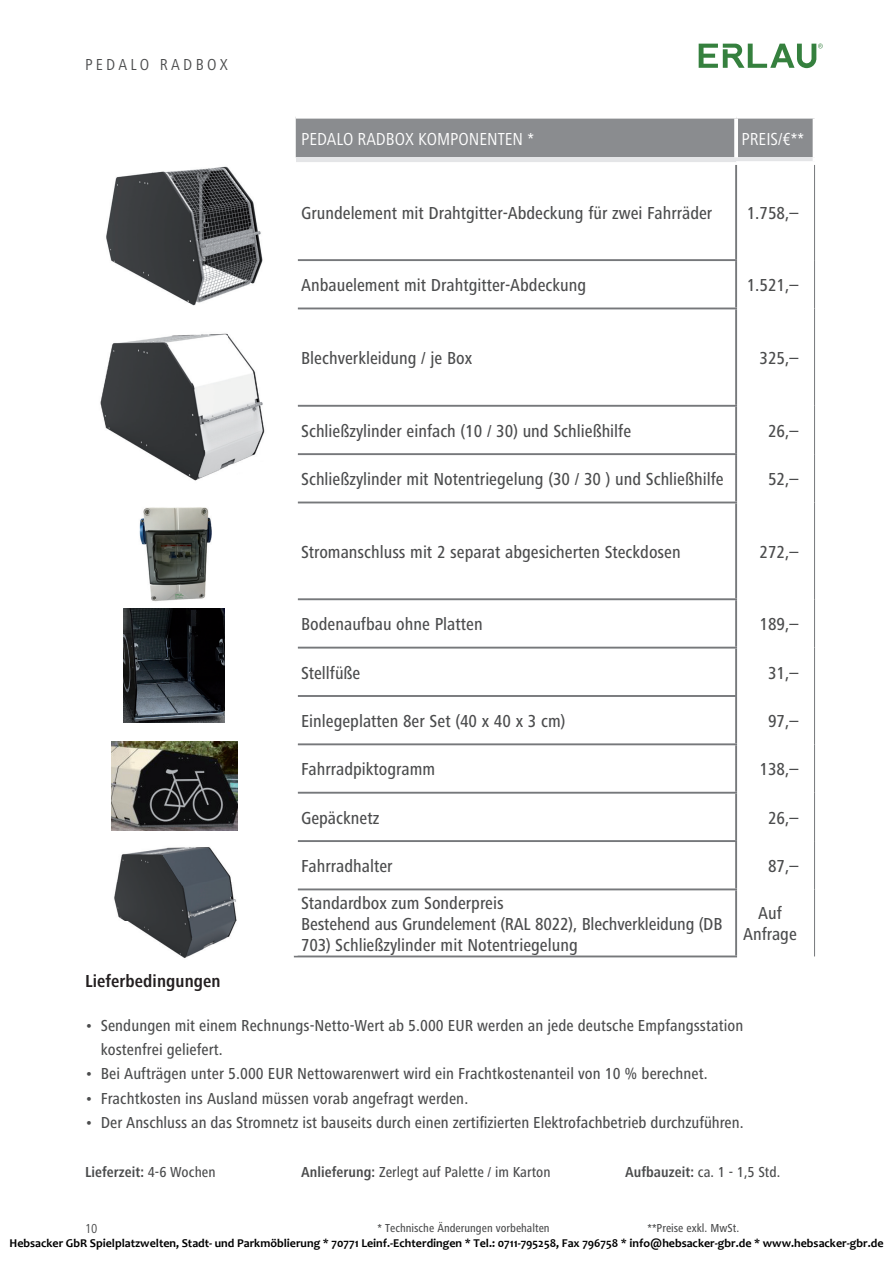
<style>
.page{position:relative;width:893px;height:1263px;background:#fff}
.page>*{position:absolute;margin:0;border:0;box-sizing:border-box;transform-origin:0 0}
.t1{font:500 condensed 18px/20.9px "Frutiger Next LT";color:#4b4c4d}
.t2{font:condensed 18px "Frutiger Next LT";color:#fff}
.t3{font:700 condensed 18px "Frutiger Next LT";letter-spacing:.005em;color:#231f20}
.t4{font:500 condensed 16.5px/24.3px "Frutiger Next LT";letter-spacing:.005em;color:#4b4c4d}
.t5{font:condensed 16.5px "Frutiger Next LT";letter-spacing:.2em;color:#4b4c4d}
.t6{font:500 condensed 15px "Frutiger Next LT";letter-spacing:.005em;color:#4b4c4d}
.t7{font:700 condensed 15px "Frutiger Next LT";letter-spacing:.005em;color:#4b4c4d}
.t8{font:condensed 13.5px "Frutiger Next LT";color:#4b4c4d}
.t9{font:700 12px "Candara";color:#000}
.t10{font:500 condensed 12px "Frutiger Next LT";color:#4b4c4d}
.s1{font-weight:500}
.s2{font-weight:700}
</style>
<div class="page">
<img style="left:100px;top:333px;width:165px;height:148px">
<img style="left:114px;top:847px;width:123px;height:111px">
<img style="left:139px;top:507px;width:73px;height:95px">
<img style="left:124px;top:608px;width:101px;height:115px">
<img style="left:111px;top:742px;width:127px;height:88px">
<img style="left:106px;top:166px;width:157px;height:140px">
<svg style="left:699px;top:44px;width:124px;height:24px"></svg>
<div style="left:296px;top:157px;width:518px;height:6px;background:#e4e5e7"></div>
<svg style="left:298px;top:165px;width:440px;height:791px"></svg>
<svg style="left:296px;top:117px;width:519px;height:44px;background:#97999c"></svg>
<hr style="left:736px;top:161px;width:80px;height:4px;background:#fff">
<hr style="left:814px;top:165px;width:1px;height:95px;background:#76787b">
<hr style="left:814px;top:260px;width:1px;height:48px;background:#76787b">
<hr style="left:814px;top:308px;width:1px;height:98px;background:#76787b">
<hr style="left:814px;top:406px;width:1px;height:48px;background:#76787b">
<hr style="left:814px;top:454px;width:1px;height:48px;background:#76787b">
<hr style="left:814px;top:502px;width:1px;height:97px;background:#76787b">
<hr style="left:814px;top:599px;width:1px;height:49px;background:#76787b">
<hr style="left:814px;top:648px;width:1px;height:48px;background:#76787b">
<hr style="left:814px;top:696px;width:1px;height:48px;background:#76787b">
<hr style="left:814px;top:744px;width:1px;height:49px;background:#76787b">
<hr style="left:814px;top:793px;width:1px;height:48px;background:#76787b">
<hr style="left:814px;top:841px;width:1px;height:48px;background:#76787b">
<hr style="left:814px;top:889px;width:1px;height:67px;background:#76787b">
<hr style="left:294px;top:162px;width:442px;height:2px;background:#fff">
<hr style="left:735px;top:165px;width:2px;height:94px;background:#76787b">
<hr style="left:298px;top:259px;width:439px;height:2px;background:#76787b">
<hr style="left:735px;top:261px;width:2px;height:46px;background:#76787b">
<hr style="left:298px;top:307px;width:439px;height:2px;background:#76787b">
<hr style="left:735px;top:309px;width:2px;height:96px;background:#76787b">
<hr style="left:298px;top:405px;width:439px;height:2px;background:#76787b">
<hr style="left:735px;top:407px;width:2px;height:46px;background:#76787b">
<hr style="left:298px;top:453px;width:439px;height:2px;background:#76787b">
<hr style="left:735px;top:455px;width:2px;height:46px;background:#76787b">
<hr style="left:298px;top:501px;width:439px;height:2px;background:#76787b">
<hr style="left:735px;top:503px;width:2px;height:95px;background:#76787b">
<hr style="left:298px;top:598px;width:439px;height:2px;background:#76787b">
<hr style="left:735px;top:600px;width:2px;height:47px;background:#76787b">
<hr style="left:298px;top:647px;width:439px;height:1px;background:#76787b">
<hr style="left:735px;top:648px;width:2px;height:47px;background:#76787b">
<hr style="left:298px;top:695px;width:439px;height:2px;background:#76787b">
<hr style="left:735px;top:697px;width:2px;height:46px;background:#76787b">
<hr style="left:298px;top:743px;width:439px;height:2px;background:#76787b">
<hr style="left:735px;top:745px;width:2px;height:47px;background:#76787b">
<hr style="left:298px;top:792px;width:439px;height:2px;background:#76787b">
<hr style="left:735px;top:794px;width:2px;height:46px;background:#76787b">
<hr style="left:298px;top:840px;width:439px;height:2px;background:#76787b">
<hr style="left:735px;top:842px;width:2px;height:46px;background:#76787b">
<hr style="left:298px;top:888px;width:439px;height:2px;background:#76787b">
<hr style="left:735px;top:890px;width:2px;height:65px;background:#76787b">
<hr style="left:294px;top:955px;width:443px;height:2px;background:#76787b">
<p class="t5" style="left:85px;top:56px;width:144px">PEDALO RADBOX</p>
<p class="t2" style="left:301px;top:129px;width:234px">PEDALO RADBOX KOMPONENTEN *</p>
<p class="t2" style="left:741px;top:129px;width:64px">PREIS/€**</p>
<p class="t1" style="left:301px;top:202px;width:413px">Grundelement mit Drahtgitter-Abdeckung für zwei Fahrräder</p>
<p class="t1" style="left:747px;top:203px;width:53px">1.758,–</p>
<p class="t1" style="left:301px;top:275px;width:287px">Anbauelement mit Drahtgitter-Abdeckung</p>
<p class="t1" style="left:747px;top:275px;width:53px">1.521,–</p>
<p class="t1" style="left:301px;top:348px;width:173px">Blechverkleidung / je Box</p>
<p class="t1" style="left:759px;top:348px;width:40px">325,–</p>
<p class="t1" style="left:301px;top:421px;width:331px">Schließzylinder einfach (10 / 30) und Schließhilfe</p>
<p class="t1" style="left:768px;top:421px;width:32px">26,–</p>
<p class="t1" style="left:301px;top:469px;width:424px">Schließzylinder mit Notentriegelung (30 / 30 ) und Schließhilfe</p>
<p class="t1" style="left:768px;top:469px;width:32px">52,–</p>
<p class="t1" style="left:301px;top:541px;width:381px">Stromanschluss mit 2 separat abgesicherten Steckdosen</p>
<p class="t1" style="left:759px;top:541px;width:40px">272,–</p>
<p class="t1" style="left:301px;top:614px;width:183px">Bodenaufbau ohne Platten</p>
<p class="t1" style="left:759px;top:614px;width:40px">189,–</p>
<p class="t1" style="left:301px;top:662px;width:61px">Stellfüße</p>
<p class="t1" style="left:768px;top:662px;width:32px">31,–</p>
<p class="t1" style="left:301px;top:711px;width:266px">Einlegeplatten 8er Set (40 x 40 x 3 cm)</p>
<p class="t1" style="left:768px;top:711px;width:32px">97,–</p>
<p class="t1" style="left:301px;top:759px;width:136px">Fahrradpiktogramm</p>
<p class="t1" style="left:759px;top:759px;width:40px">138,–</p>
<p class="t1" style="left:301px;top:807px;width:80px">Gepäcknetz</p>
<p class="t1" style="left:768px;top:807px;width:32px">26,–</p>
<p class="t1" style="left:301px;top:856px;width:93px">Fahrradhalter</p>
<p class="t1" style="left:768px;top:856px;width:32px">87,–</p>
<p class="t1" style="left:301px;top:893px;width:423px">Standardbox zum Sonderpreis<br>Bestehend aus Grundelement (RAL 8022), Blechverkleidung (DB<br>703) Schließzylinder mit Notentriegelung</p>
<p class="t1" style="left:743px;top:903px;width:55px;text-align:center">Auf<br>Anfrage</p>
<p class="t3" style="left:85px;top:971px;width:137px">Lieferbedingungen</p>
<p class="t4" style="left:101px;top:1013px;width:644px;text-indent:-16px">• Sendungen mit einem Rechnungs-Netto-Wert ab 5.000 EUR werden an jede deutsche Empfangsstation kostenfrei geliefert.</p>
<p class="t4" style="left:85px;top:1062px;width:624px">• Bei Aufträgen unter 5.000 EUR Nettowarenwert wird ein Frachtkostenanteil von 10 % berechnet.</p>
<p class="t4" style="left:85px;top:1086px;width:385px">• Frachtkosten ins Ausland müssen vorab angefragt werden.</p>
<p class="t4" style="left:85px;top:1110px;width:660px">• Der Anschluss an das Stromnetz ist bauseits durch einen zertifizierten Elektrofachbetrieb durchzuführen.</p>
<p class="t7" style="left:85px;top:1163px;width:132px">Lieferzeit: <span class="s1">4-6 Wochen</span></p>
<p class="t6" style="left:301px;top:1163px;width:251px"><span class="s2">Anlieferung:</span> Zerlegt auf Palette / im Karton</p>
<p class="t6" style="left:625px;top:1163px;width:157px"><span class="s2">Aufbauzeit:</span> ca. 1 - 1,5 Std.</p>
<p class="t8" style="left:85px;top:1221px;width:14px">10</p>
<p class="t10" style="left:378px;top:1221px;width:174px">* Technische Änderungen vorbehalten</p>
<p class="t10" style="left:648px;top:1221px;width:93px">**Preise exkl. MwSt.</p>
<p class="t9" style="left:10px;top:1236px;width:875px">Hebsacker GbR Spielplatzwelten, Stadt- und Parkmöblierung * 70771 Leinf.-Echterdingen * Tel.: 0711-795258, Fax 796758 * info@hebsacker-gbr.de * www.hebsacker-gbr.de</p>
</div>
